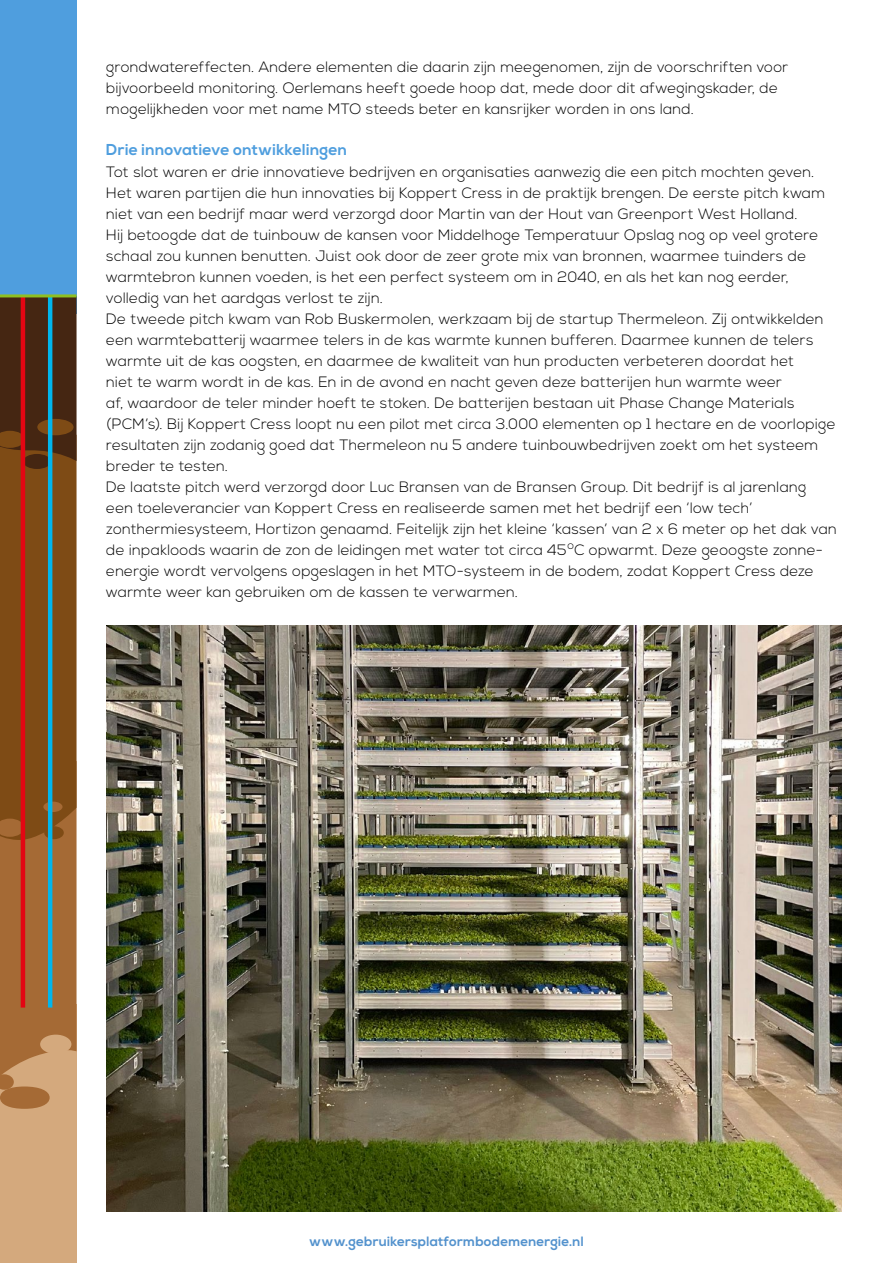
<style>
.page{position:relative;width:893px;height:1263px;background:#fff}
.page>*{position:absolute;margin:0;border:0;box-sizing:border-box;transform-origin:0 0}
.t1{font:700 15.75px "Nexa";letter-spacing:.015em;color:#4f9ede}
.t2{font:300 15px/21px "Nexa";letter-spacing:.015em;color:#000}
.t3{font:700 13.5px "Nexa";letter-spacing:.01em;color:#5392cd}
</style>
<div class="page">
<img style="left:106px;top:625px;width:736px;height:587px">
<div style="left:0;top:1004px;width:77px;height:259px;background:#d4a97d"></div>
<div style="left:0;top:0;width:77px;height:313px;background:#4f9ede"></div>
<svg style="left:0;top:297px;width:77px;height:793px;background:#835224"></svg>
<div style="left:40px;top:1035px;width:31px;height:19px;background:#d4a97d;border-radius:50%"></div>
<div style="left:23px;top:454px;width:28px;height:15px;background:#452612;border-radius:50%"></div>
<div style="left:0;top:1086px;width:50px;height:23px;background:#a56a35;border-radius:50%"></div>
<hr style="left:21px;top:296px;width:4px;height:711px;background:#e30613">
<hr style="left:48px;top:296px;width:4px;height:711px;background:#00b6ed">
<hr style="left:0;top:294px;width:77px;height:3px;background:#8ebf22">
<p class="t2" style="left:106px;top:57px;width:684px">grondwatereffecten. Andere elementen die daarin zijn meegenomen, zijn de voorschriften voor bijvoorbeeld monitoring. Oerlemans heeft goede hoop dat, mede door dit afwegingskader, de mogelijkheden voor met name MTO steeds beter en kansrijker worden in ons land.</p>
<p class="t1" style="left:106px;top:140px;width:242px">Drie innovatieve ontwikkelingen</p>
<p class="t2" style="left:106px;top:162px;width:732px">Tot slot waren er drie innovatieve bedrijven en organisaties aanwezig die een pitch mochten geven.<br>Het waren partijen die hun innovaties bij Koppert Cress in de praktijk brengen. De eerste pitch kwam niet van een bedrijf maar werd verzorgd door Martin van der Hout van Greenport West Holland.<br>Hij betoogde dat de tuinbouw de kansen voor Middelhoge Temperatuur Opslag nog op veel grotere schaal zou kunnen benutten. Juist ook door de zeer grote mix van bronnen, waarmee tuinders de warmtebron kunnen voeden, is het een perfect systeem om in 2040, en als het kan nog eerder, volledig van het aardgas verlost te zijn.<br>De tweede pitch kwam van Rob Buskermolen, werkzaam bij de startup Thermeleon. Zij ontwikkelden een warmtebatterij waarmee telers in de kas warmte kunnen bufferen. Daarmee kunnen de telers warmte uit de kas oogsten, en daarmee de kwaliteit van hun producten verbeteren doordat het<br>niet te warm wordt in de kas. En in de avond en nacht geven deze batterijen hun warmte weer<br>af, waardoor de teler minder hoeft te stoken. De batterijen bestaan uit Phase Change Materials (PCM’s). Bij Koppert Cress loopt nu een pilot met circa 3.000 elementen op 1 hectare en de voorlopige resultaten zijn zodanig goed dat Thermeleon nu 5 andere tuinbouwbedrijven zoekt om het systeem breder te testen.<br>De laatste pitch werd verzorgd door Luc Bransen van de Bransen Group. Dit bedrijf is al jarenlang<br>een toeleverancier van Koppert Cress en realiseerde samen met het bedrijf een ‘low tech’ zonthermiesysteem, Hortizon genaamd. Feitelijk zijn het kleine ‘kassen’ van 2 x 6 meter op het dak van de inpakloods waarin de zon de leidingen met water tot circa 45<sup>o</sup>C opwarmt. Deze geoogste zonne&shy;energie wordt vervolgens opgeslagen in het MTO-systeem in de bodem, zodat Koppert Cress deze warmte weer kan gebruiken om de kassen te verwarmen.</p>
<p class="t3" style="left:309px;top:1234px;width:276px">www.gebruikersplatformbodemenergie.nl</p>
</div>
